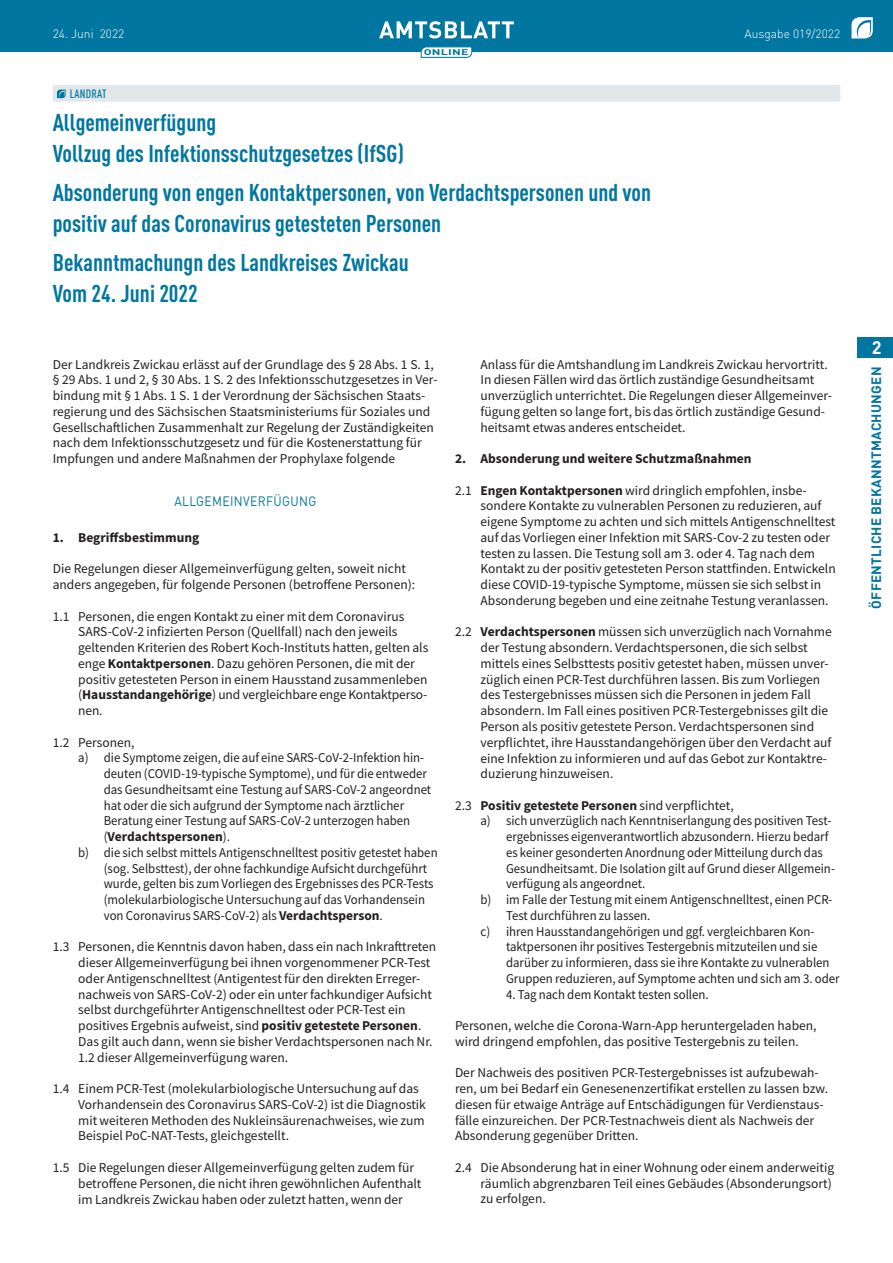
<style>
.page{position:relative;width:893px;height:1263px;background:#fff}
.page>*{position:absolute;margin:0;border:0;box-sizing:border-box;transform-origin:0 0}
.t1{font:700 condensed 24px/30.8px "DIN Pro";color:#0076a0}
.t2{font:700 18px "DIN Pro";color:#fff}
.t3{font:13.5px/15.8px "Source Sans Pro";color:#231f20}
.t4{font:13.5px "Source Sans Pro";color:#231f20;scale:.95 1}
.t5{font:700 13.5px "Source Sans Pro";color:#231f20}
.t6{font:700 13.5px "DIN Pro";letter-spacing:.02em;color:#0076a0}
.t7{font:13.5px "DIN Pro";letter-spacing:.03em;color:#0076a0;scale:.9 1}
.t8{font:300 12px "DIN Pro";color:#fff}
.t9{font:500 condensed 12px "DIN Pro";letter-spacing:.02em;color:#0076a0}
.t10{font:700 8.25px "DIN Pro";letter-spacing:.02em;color:#0076a0;scale:1.5 1}
.s1{font-weight:700}
.s2{font-weight:400}
</style>
<div class="page">
<div style="left:0;top:0;width:893px;height:51px;background:#0076a0"></div>
<svg style="left:851px;top:17px;width:22px;height:21px"></svg>
<svg style="left:379px;top:21px;width:135px;height:17px"></svg>
<svg style="left:421px;top:47px;width:51px;height:11px"></svg>
<div style="left:857px;top:337px;width:36px;height:21px;background:#0076a0"></div>
<div style="left:53px;top:85px;width:787px;height:17px;background:#e1e7ea"></div>
<svg style="left:57px;top:90px;width:9px;height:8px"></svg>
<p class="t8" style="left:53px;top:25px;width:73px">24. Juni 2022</p>
<p class="t8" style="left:745px;top:25px;width:97px">Ausgabe 019/2022</p>
<p class="t10" style="left:424px;top:45px;width:31px">ONLINE</p>
<p class="t9" style="left:70px;top:85px;width:38px">LANDRAT</p>
<h1 class="t1" style="left:53px;top:105px;width:353px">Allgemeinverfügung<br>Vollzug des Infektionsschutzgesetzes (IfSG)</h1>
<h1 class="t1" style="left:53px;top:175px;width:600px">Absonderung von engen Kontaktpersonen, von Verdachtspersonen und von positiv auf das Coronavirus getesteten Personen</h1>
<h1 class="t1" style="left:53px;top:245px;width:358px">Bekanntmachungn des Landkreises Zwickau<br>Vom 24. Juni 2022</h1>
<p class="t3" style="left:53px;top:356px;width:386px">Der Landkreis Zwickau erlässt auf der Grundlage des § 28 Abs. 1 S. 1, § 29 Abs. 1 und 2, § 30 Abs. 1 S. 2 des Infektionsschutzgesetzes in Ver&shy;bindung mit § 1 Abs. 1 S. 1 der Verordnung der Sächsischen Staats&shy;regierung und des Sächsischen Staatsministeriums für Soziales und Gesellschaftlichen Zusammenhalt zur Regelung der Zuständigkeiten nach dem Infektionsschutzgesetz und für die Kostenerstattung für Impfungen und andere Maßnahmen der Prophylaxe folgende</p>
<p class="t7" style="left:174px;top:490px;width:159px">ALLGEMEINVERFÜGUNG</p>
<p class="t5" style="left:53px;top:528px;width:148px">1. Begriffsbestimmung</p>
<p class="t3" style="left:53px;top:561px;width:364px">Die Regelungen dieser Allgemeinverfügung gelten, soweit nicht anders angegeben, für folgende Personen (betroffene Personen):</p>
<p class="t3" style="left:78px;top:608px;width:352px;text-indent:-26px">1.1 Personen, die engen Kontakt zu einer mit dem Coronavirus SARS-CoV-2 infizierten Person (Quellfall) nach den jeweils geltenden Kriterien des Robert Koch-Instituts hatten, gelten als enge <span class="s1">Kontaktpersonen</span>. Dazu gehören Personen, die mit der positiv getesteten Person in einem Hausstand zusammenleben (<span class="s1">Hausstandangehörige</span>) und vergleichbare enge Kontaktperso&shy;nen.</p>
<p class="t3" style="left:53px;top:734px;width:83px">1.2 Personen,</p>
<p class="t4" style="left:78px;top:749px;width:366px">a) die Symptome zeigen, die auf eine SARS-CoV-2-Infektion hin-</p>
<p class="t4" style="left:104px;top:765px;width:342px">deuten (COVID-19-typische Symptome), und für die entweder</p>
<p class="t4" style="left:104px;top:781px;width:346px">das Gesundheitsamt eine Testung auf SARS-CoV-2 angeordnet</p>
<p class="t4" style="left:104px;top:796px;width:318px">hat oder die sich aufgrund der Symptome nach ärztlicher</p>
<p class="t4" style="left:104px;top:812px;width:324px">Beratung einer Testung auf SARS-CoV-2 unterzogen haben</p>
<p class="t5" style="left:104px;top:827px;width:128px"><span class="s2">(</span>Verdachtspersonen<span class="s2">).</span></p>
<p class="t4" style="left:78px;top:844px;width:380px">b) die sich selbst mittels Antigenschnelltest positiv getestet haben</p>
<p class="t4" style="left:104px;top:859px;width:342px">(sog. Selbsttest), der ohne fachkundige Aufsicht durchgeführt</p>
<p class="t4" style="left:104px;top:875px;width:349px">wurde, gelten bis zum Vorliegen des Ergebnisses des PCR-Tests</p>
<p class="t4" style="left:104px;top:891px;width:340px">(molekularbiologische Untersuchung auf das Vorhandensein</p>
<p class="t4" style="left:104px;top:907px;width:295px">von Coronavirus SARS-CoV-2) als <span class="s1">Verdachtsperson</span>.</p>
<p class="t3" style="left:78px;top:939px;width:360px;text-indent:-26px">1.3 Personen, die Kenntnis davon haben, dass ein nach Inkrafttreten dieser Allgemeinverfügung bei ihnen vorgenommener PCR-Test oder Antigenschnelltest (Antigentest für den direkten Erreger&shy;nachweis von SARS-CoV-2) oder ein unter fachkundiger Aufsicht selbst durchgeführter Antigenschnelltest oder PCR-Test ein positives Ergebnis aufweist, sind <span class="s1">positiv getestete Personen</span>.<br>Das gilt auch dann, wenn sie bisher Verdachtspersonen nach Nr.<br>1.2 dieser Allgemeinverfügung waren.</p>
<p class="t3" style="left:78px;top:1081px;width:349px;text-indent:-26px">1.4 Einem PCR-Test (molekularbiologische Untersuchung auf das Vorhandensein des Coronavirus SARS-CoV-2) ist die Diagnostik mit weiteren Methoden des Nukleinsäurenachweises, wie zum Beispiel PoC-NAT-Tests, gleichgestellt.</p>
<p class="t3" style="left:78px;top:1159px;width:345px;text-indent:-26px">1.5 Die Regelungen dieser Allgemeinverfügung gelten zudem für betroffene Personen, die nicht ihren gewöhnlichen Aufenthalt im Landkreis Zwickau haben oder zuletzt hatten, wenn der</p>
<p class="t3" style="left:480px;top:356px;width:353px">Anlass für die Amtshandlung im Landkreis Zwickau hervortritt.<br>In diesen Fällen wird das örtlich zuständige Gesundheitsamt unverzüglich unterrichtet. Die Regelungen dieser Allgemeinver&shy;fügung gelten so lange fort, bis das örtlich zuständige Gesund&shy;heitsamt etwas anderes entscheidet.</p>
<p class="t5" style="left:455px;top:449px;width:298px">2. Absonderung und weitere Schutzmaßnahmen</p>
<p class="t3" style="left:480px;top:482px;width:357px;text-indent:-26px">2.1 <span class="s1">Engen Kontaktpersonen</span> wird dringlich empfohlen, insbe&shy;sondere Kontakte zu vulnerablen Personen zu reduzieren, auf eigene Symptome zu achten und sich mittels Antigenschnelltest auf das Vorliegen einer Infektion mit SARS-Cov-2 zu testen oder testen zu lassen. Die Testung soll am 3. oder 4. Tag nach dem Kontakt zu der positiv getesteten Person stattfinden. Entwickeln diese COVID-19-typische Symptome, müssen sie sich selbst in Absonderung begeben und eine zeitnahe Testung veranlassen.</p>
<p class="t3" style="left:480px;top:624px;width:353px;text-indent:-26px">2.2 <span class="s1">Verdachtspersonen</span> müssen sich unverzüglich nach Vornahme der Testung absondern. Verdachtspersonen, die sich selbst mittels eines Selbsttests positiv getestet haben, müssen unver&shy;züglich einen PCR-Test durchführen lassen. Bis zum Vorliegen des Testergebnisses müssen sich die Personen in jedem Fall absondern. Im Fall eines positiven PCR-Testergebnisses gilt die Person als positiv getestete Person. Verdachtspersonen sind verpflichtet, ihre Hausstandangehörigen über den Verdacht auf eine Infektion zu informieren und auf das Gebot zur Kontaktre&shy;duzierung hinzuweisen.</p>
<p class="t5" style="left:455px;top:796px;width:280px"><span class="s2">2.3</span> Positiv getestete Personen <span class="s2">sind verpflichtet,</span></p>
<p class="t4" style="left:480px;top:812px;width:371px">a) sich unverzüglich nach Kenntniserlangung des positiven Test-</p>
<p class="t4" style="left:506px;top:828px;width:341px">ergebnisses eigenverantwortlich abzusondern. Hierzu bedarf</p>
<p class="t4" style="left:506px;top:844px;width:335px">es keiner gesonderten Anordnung oder Mitteilung durch das</p>
<p class="t4" style="left:506px;top:859px;width:348px">Gesundheitsamt. Die Isolation gilt auf Grund dieser Allgemein-</p>
<p class="t4" style="left:506px;top:875px;width:148px">verfügung als angeordnet.</p>
<p class="t4" style="left:480px;top:891px;width:372px">b) im Falle der Testung mit einem Antigenschnelltest, einen PCR-</p>
<p class="t4" style="left:506px;top:907px;width:153px">Test durchführen zu lassen.</p>
<p class="t4" style="left:480px;top:922px;width:353px">c) ihren Hausstandangehörigen und ggf. vergleichbaren Kon-</p>
<p class="t4" style="left:506px;top:938px;width:329px">taktpersonen ihr positives Testergebnis mitzuteilen und sie</p>
<p class="t4" style="left:506px;top:954px;width:342px">darüber zu informieren, dass sie ihre Kontakte zu vulnerablen</p>
<p class="t4" style="left:506px;top:970px;width:353px">Gruppen reduzieren, auf Symptome achten und sich am 3. oder</p>
<p class="t4" style="left:506px;top:985px;width:215px">4. Tag nach dem Kontakt testen sollen.</p>
<p class="t3" style="left:455px;top:1018px;width:363px">Personen, welche die Corona-Warn-App heruntergeladen haben, wird dringend empfohlen, das positive Testergebnis zu teilen.</p>
<p class="t3" style="left:455px;top:1065px;width:374px">Der Nachweis des positiven PCR-Testergebnisses ist aufzubewah&shy;ren, um bei Bedarf ein Genesenenzertifikat erstellen zu lassen bzw. diesen für etwaige Anträge auf Entschädigungen für Verdienstaus&shy;fälle einzureichen. Der PCR-Testnachweis dient als Nachweis der Absonderung gegenüber Dritten.</p>
<p class="t3" style="left:480px;top:1159px;width:355px;text-indent:-26px">2.4 Die Absonderung hat in einer Wohnung oder einem anderweitig räumlich abgrenzbaren Teil eines Gebäudes (Absonderungsort) zu erfolgen.</p>
<h2 class="t2" style="left:872px;top:333px;width:11px">2</h2>
<p class="t6" style="left:865px;top:609px;width:243px;rotate:-90deg">ÖFFENTLICHE BEKANNTMACHUNGEN</p>
</div>
